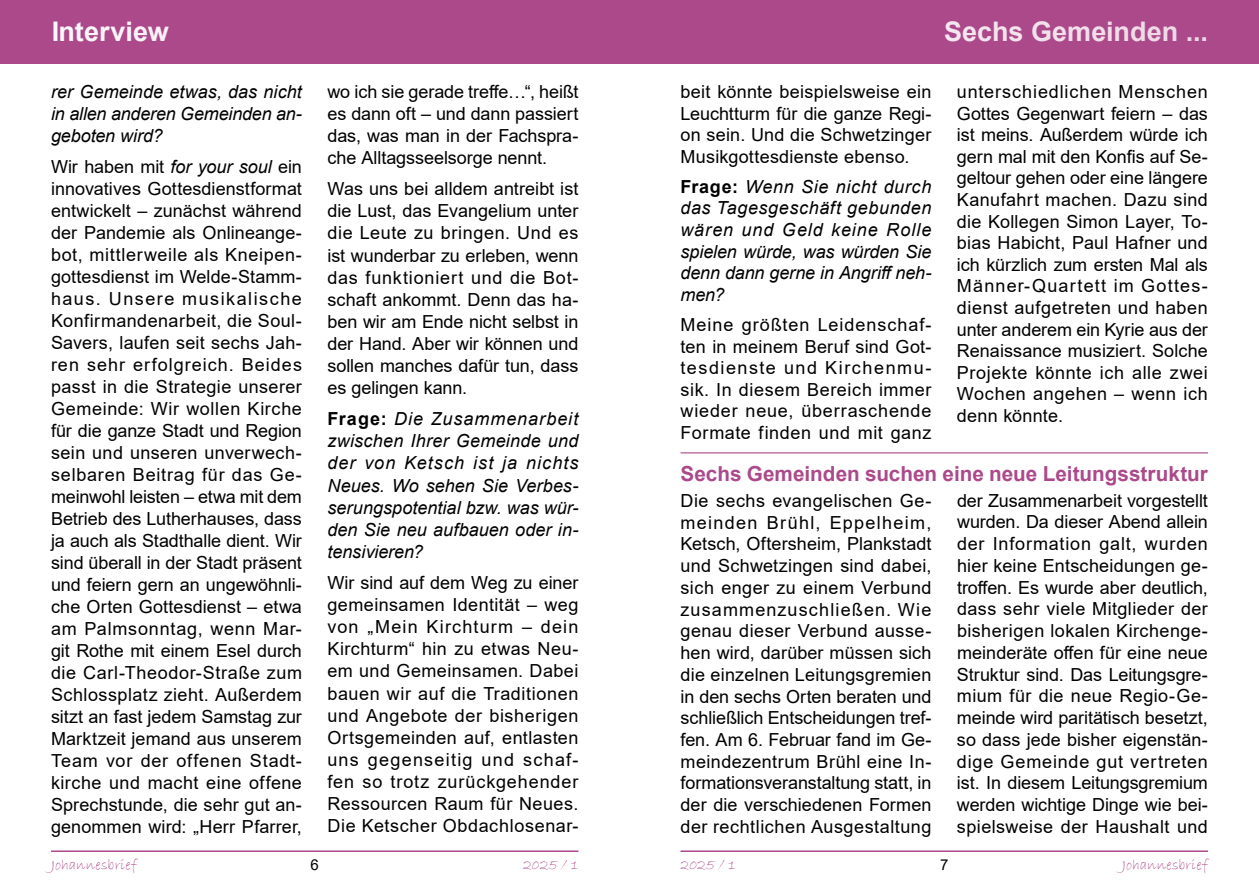
<style>
.page{position:relative;width:1259px;height:893px;background:#fff}
.page>*{position:absolute;margin:0;border:0;box-sizing:border-box;transform-origin:0 0}
.t1{font:700 27px "Arial";color:#fff}
.t2{font:700 20.7px "Arial";color:#ac498b}
.t3{font:18px/22px "Arial";letter-spacing:.015em;color:#000;text-align:justify}
.t4{font:italic 18px/22.2px "Arial";letter-spacing:-.005em;color:#000;text-align:justify}
.t5{font:15px "Bradley Hand ITC";letter-spacing:.015em;color:#ac498b}
.t6{font:15px "Arial";color:#000}
.s1{font-style:italic}
.s2{font-weight:700;font-style:normal}
</style>
<div class="page">
<hr style="left:51px;top:850px;width:527px;height:2px;background:#ac498b">
<hr style="left:680px;top:850px;width:528px;height:2px;background:#ac498b">
<div style="left:0;top:0;width:1259px;height:64px;background:#ac498b"></div>
<hr style="left:680px;top:452px;width:528px;height:1px;background:#ac498b">
<h1 class="t1" style="left:51px;top:12px;width:119px">Interview</h1>
<h1 class="t1" style="left:944px;top:12px;width:265px">Sechs Gemeinden ...</h1>
<p class="t4" style="left:51px;top:81px;width:252px">rer Gemeinde etwas, das nicht in allen anderen Gemeinden an&shy;geboten wird?</p>
<p class="t3" style="left:51px;top:155px;width:252px">Wir haben mit <span class="s1">for your soul</span> ein innovatives Gottesdienstformat entwickelt – zunächst während der Pandemie als Onlineange&shy;bot, mittlerweile als Kneipen&shy;gottesdienst im Welde-Stamm&shy;haus. Unsere musikalische Konfirmandenarbeit, die Soul-Savers, laufen seit sechs Jah&shy;ren sehr erfolgreich. Beides passt in die Strategie unserer Gemeinde: Wir wollen Kirche für die ganze Stadt und Region sein und unseren unverwech&shy;selbaren Beitrag für das Ge&shy;meinwohl leisten – etwa mit dem Betrieb des Lutherhauses, dass ja auch als Stadthalle dient. Wir sind überall in der Stadt präsent und feiern gern an ungewöhnli&shy;che Orten Gottesdienst – etwa am Palmsonntag, wenn Mar&shy;git Rothe mit einem Esel durch die Carl-Theodor-Straße zum Schlossplatz zieht. Außerdem sitzt an fast jedem Samstag zur Marktzeit jemand aus unserem Team vor der offenen Stadt&shy;kirche und macht eine offene Sprechstunde, die sehr gut an&shy;genommen wird: „Herr Pfarrer,</p>
<p class="t3" style="left:327px;top:80px;width:252px">wo ich sie gerade treffe…“, heißt es dann oft – und dann passiert das, was man in der Fachspra&shy;che Alltagsseelsorge nennt.</p>
<p class="t3" style="left:327px;top:177px;width:252px">Was uns bei alldem antreibt ist die Lust, das Evangelium unter die Leute zu bringen. Und es ist wunderbar zu erleben, wenn das funktioniert und die Bot&shy;schaft ankommt. Denn das ha&shy;ben wir am Ende nicht selbst in der Hand. Aber wir können und sollen manches dafür tun, dass es gelingen kann.</p>
<p class="t4" style="left:327px;top:408px;width:252px"><span class="s2">Frage:</span> Die Zusammenarbeit zwischen Ihrer Gemeinde und der von Ketsch ist ja nichts Neues. Wo sehen Sie Verbes&shy;serungspotential bzw. was wür&shy;den Sie neu aufbauen oder in&shy;tensivieren?</p>
<p class="t3" style="left:327px;top:571px;width:252px">Wir sind auf dem Weg zu einer gemeinsamen Identität – weg von „Mein Kirchturm – dein Kirchturm“ hin zu etwas Neu&shy;em und Gemeinsamen. Dabei bauen wir auf die Traditionen und Angebote der bisherigen Ortsgemeinden auf, entlasten uns gegenseitig und schaf&shy;fen so trotz zurückgehender Ressourcen Raum für Neues.<br>Die Ketscher Obdachlosenar-</p>
<p class="t3" style="left:680px;top:81px;width:252px;line-height:21.6px">beit könnte beispielsweise ein Leuchtturm für die ganze Regi&shy;on sein. Und die Schwetzinger Musikgottesdienste ebenso.</p>
<p class="t4" style="left:680px;top:176px;width:252px;line-height:21.6px"><span class="s2">Frage:</span> Wenn Sie nicht durch das Tagesgeschäft gebunden wären und Geld keine Rolle spielen würde, was würden Sie denn dann gerne in Angriff neh&shy;men?</p>
<p class="t3" style="left:680px;top:314px;width:252px;line-height:21.6px">Meine größten Leidenschaf&shy;ten in meinem Beruf sind Got&shy;tesdienste und Kirchenmu&shy;sik. In diesem Bereich immer wieder neue, überraschende Formate finden und mit ganz</p>
<p class="t3" style="left:957px;top:81px;width:252px;line-height:21.6px">unterschiedlichen Menschen Gottes Gegenwart feiern – das ist meins. Außerdem würde ich gern mal mit den Konfis auf Se&shy;geltour gehen oder eine längere Kanufahrt machen. Dazu sind die Kollegen Simon Layer, To&shy;bias Habicht, Paul Hafner und ich kürzlich zum ersten Mal als Männer-Quartett im Gottes&shy;dienst aufgetreten und haben unter anderem ein Kyrie aus der Renaissance musiziert. Solche Projekte könnte ich alle zwei Wochen angehen – wenn ich denn könnte.</p>
<p class="t2" style="left:680px;top:459px;width:529px">Sechs Gemeinden suchen eine neue Leitungsstruktur</p>
<p class="t3" style="left:680px;top:489px;width:252px">Die sechs evangelischen Ge&shy;meinden Brühl, Eppelheim, Ketsch, Oftersheim, Plankstadt und Schwetzingen sind dabei, sich enger zu einem Verbund zusammenzuschließen. Wie genau dieser Verbund ausse&shy;hen wird, darüber müssen sich die einzelnen Leitungsgremien in den sechs Orten beraten und schließlich Entscheidungen tref&shy;fen. Am 6. Februar fand im Ge&shy;meindezentrum Brühl eine In&shy;formationsveranstaltung statt, in der die verschiedenen Formen der rechtlichen Ausgestaltung</p>
<p class="t3" style="left:957px;top:489px;width:252px">der Zusammenarbeit vorgestellt wurden. Da dieser Abend allein der Information galt, wurden hier keine Entscheidungen ge&shy;troffen. Es wurde aber deutlich, dass sehr viele Mitglieder der bisherigen lokalen Kirchenge&shy;meinderäte offen für eine neue Struktur sind. Das Leitungsgre&shy;mium für die neue Regio-Ge&shy;meinde wird paritätisch besetzt, so dass jede bisher eigenstän&shy;dige Gemeinde gut vertreten ist. In diesem Leitungsgremium werden wichtige Dinge wie bei&shy;spielsweise der Haushalt und</p>
<p class="t5" style="left:51px;top:855px;width:87px">Johannesbrief</p>
<p class="t6" style="left:310px;top:854px;width:10px">6</p>
<p class="t5" style="left:523px;top:855px;width:57px">2025 / 1</p>
<p class="t5" style="left:680px;top:855px;width:57px">2025 / 1</p>
<p class="t6" style="left:940px;top:854px;width:10px">7</p>
<p class="t5" style="left:1122px;top:855px;width:87px">Johannesbrief</p>
</div>
